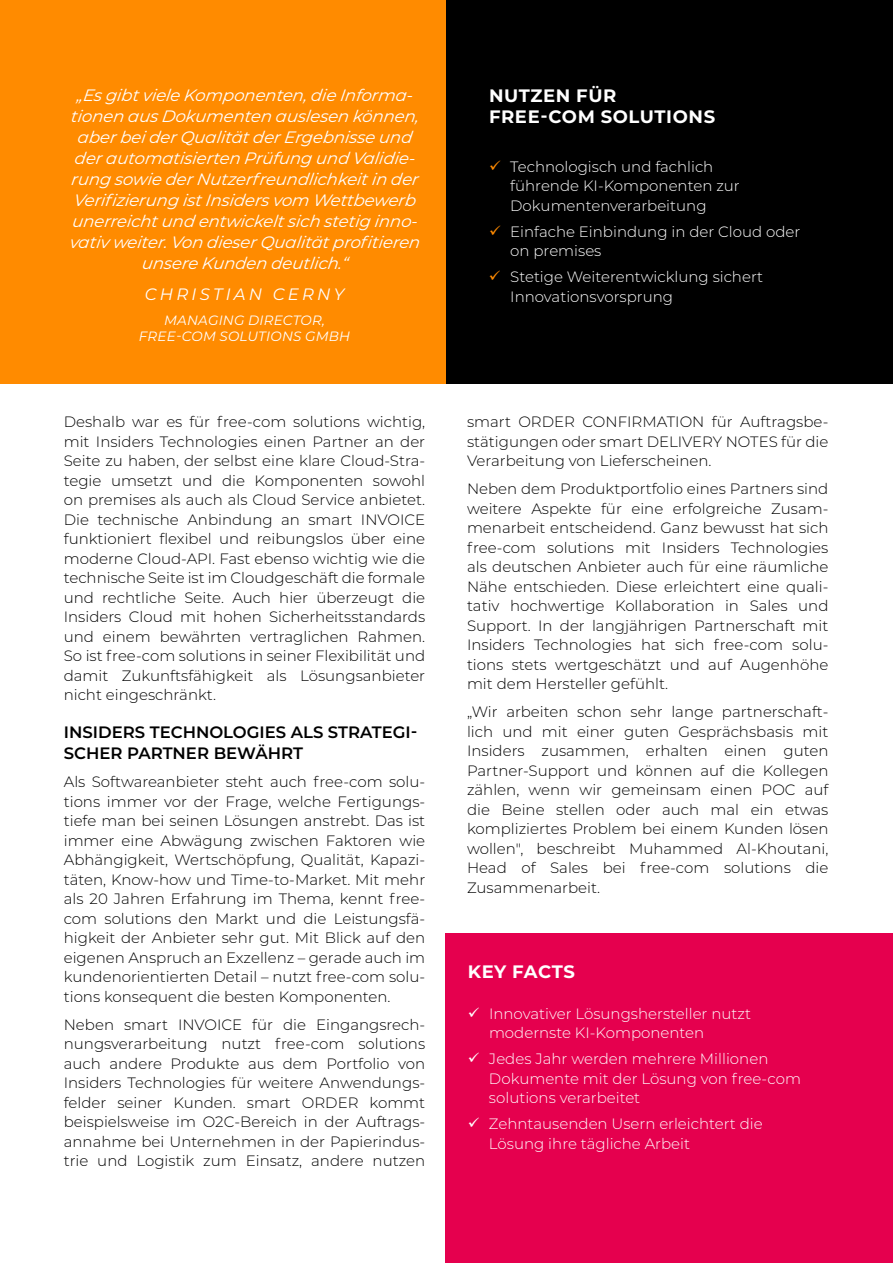
<style>
.page{position:relative;width:893px;height:1263px;background:#fff}
.page>*{position:absolute;margin:0;border:0;box-sizing:border-box;transform-origin:0 0}
.t1{font:700 18px/21px "Montserrat";letter-spacing:.035em;color:#fff}
.t2{font:italic 16.5px/21px "Montserrat";letter-spacing:-.025em;color:#fff;text-align:center}
.t3{font:600 16.5px/21px "Montserrat";color:#000}
.t4{font:italic 16.5px "Montserrat";letter-spacing:.195em;color:#fff}
.t5{font:300 15px/19.5px "Montserrat";color:#000;text-align:justify}
.t6{font:300 15px/19.5px "Montserrat";color:#fff}
.t7{font:italic 13.5px/16.5px "Montserrat";letter-spacing:.015em;color:#fff;text-align:center}
</style>
<div class="page">
<div style="left:446px;top:0;width:447px;height:384px;background:#000"></div>
<div style="left:0;top:0;width:446px;height:384px;background:#ff8b00"></div>
<div style="left:446px;top:933px;width:447px;height:330px;background:#e5004e"></div>
<p class="t2" style="left:69px;top:84px;width:355px">„ Es gibt viele Komponenten, die Informa&shy;tionen aus Dokumenten auslesen können, aber beider Qualität der Ergebnisse und der automatisierten Prüfung und Validie&shy;rung sowie der Nutzerfreundlichkeit in der Verifizierung ist Insiders vom Wettbewerb unerreicht und entwickelt sich stetig inno&shy;vativ weiter.Von dieser Qualität profitieren unsere Kunden deutlich.“</p>
<p class="t4" style="left:145px;top:283px;width:201px">CHRISTIAN CERNY</p>
<p class="t7" style="left:139px;top:311px;width:213px">MANAGING DIRECTOR,<br>FREE-COM SOLUTIONS GMBH</p>
<p class="t5" style="left:64px;top:411px;width:363px">Deshalb war es für free-com solutions wichtig, mit Insiders Technologies einen Partner an der Seite zu haben, der selbst eine klare Cloud-Stra&shy;tegie umsetzt und die Komponenten sowohl on premises als auch als Cloud Service anbietet.<br>Die technische Anbindung an smart INVOICE funktioniert flexibel und reibungslos über eine moderne Cloud-API. Fast ebenso wichtig wie die technische Seite ist im Cloudgeschäft die formale und rechtliche Seite. Auch hier überzeugt die Insiders Cloud mit hohen Sicherheitsstandards und einem bewährten vertraglichen Rahmen.<br>So ist free-com solutions in seiner Flexibilität und damit Zukunftsfähigkeit als Lösungsanbieter nicht eingeschränkt.</p>
<p class="t3" style="left:64px;top:721px;width:355px">INSIDERS TECHNOLOGIES ALS STRATEGI-<br>SCHER PARTNER BEWÄHRT</p>
<p class="t5" style="left:64px;top:771px;width:363px">Als Softwareanbieter steht auch free-com solu&shy;tions immer vor der Frage, welche Fertigungs&shy;tiefe man bei seinen Lösungen anstrebt. Das ist immer eine Abwägung zwischen Faktoren wie Abhängigkeit, Wertschöpfung, Qualität, Kapazi&shy;täten, Know-how und Time-to-Market. Mit mehr als 20 Jahren Erfahrung im Thema, kennt free&shy;com solutions den Markt und die Leistungsfä&shy;higkeit der Anbieter sehr gut. Mit Blick auf den eigenen Anspruch an Exzellenz – gerade auch im kundenorientierten Detail – nutzt free-com solu&shy;tions konsequent die besten Komponenten.</p>
<p class="t5" style="left:64px;top:1014px;width:363px">Neben smart INVOICE für die Eingangsrech&shy;nungsverarbeitung nutzt free-com solutions auch andere Produkte aus dem Portfolio von Insiders Technologies für weitere Anwendungs&shy;felder seiner Kunden. smart ORDER kommt beispielsweise im O2C-Bereich in der Auftrags&shy;annahme bei Unternehmen in der Papierindus&shy;trie und Logistik zum Einsatz, andere nutzen</p>
<p class="t1" style="left:489px;top:85px;width:228px">NUTZEN FÜR<br>FREE-COM SOLUTIONS</p>
<p class="t6" style="left:510px;top:156px;width:231px">Technologisch und fachlich führende KI-Komponenten zur<br>Dokumentenverarbeitung</p>
<p class="t6" style="left:510px;top:221px;width:292px">Einfache Einbindung in der Cloud oder on premises</p>
<p class="t6" style="left:510px;top:267px;width:254px">Stetige Weiterentwicklung sichert<br>Innovationsvorsprung</p>
<p class="t5" style="left:467px;top:411px;width:363px">smart ORDER CONFIRMATION für Auftragsbe&shy;stätigungen oder smart DELIVERY NOTES für die Verarbeitung von Lieferscheinen.</p>
<p class="t5" style="left:467px;top:478px;width:363px">Neben dem Produktportfolio eines Partners sind weitere Aspekte für eine erfolgreiche Zusam&shy;menarbeit entscheidend. Ganz bewusst hat sich free-com solutions mit Insiders Technologies als deutschen Anbieter auch für eine räumliche Nähe entschieden. Diese erleichtert eine quali&shy;tativ hochwertige Kollaboration in Sales und Support. In der langjährigen Partnerschaft mit Insiders Technologies hat sich free-com solu&shy;tions stets wertgeschätzt und auf Augenhöhe mit dem Hersteller gefühlt.</p>
<p class="t5" style="left:467px;top:701px;width:363px">„Wir arbeiten schon sehr lange partnerschaft&shy;lich und mit einer guten Gesprächsbasis mit Insiders zusammen, erhalten einen guten Partner-Support und können auf die Kollegen zählen, wenn wir gemeinsam einen POC auf die Beine stellen oder auch mal ein etwas kompliziertes Problem bei einem Kunden lösen wollen", beschreibt Muhammed Al-Khoutani, Head of Sales bei free-com solutions die Zusammenarbeit.</p>
<p class="t1" style="left:468px;top:960px;width:109px">KEY FACTS</p>
<p class="t6" style="left:489px;top:1003px;width:263px">Innovativer Lösungshersteller nutzt modernste KI-Komponenten</p>
<p class="t6" style="left:489px;top:1049px;width:313px">Jedes Jahr werden mehrere Millionen<br>Dokumente mit der Lösung von free-com solutions verarbeitet</p>
<p class="t6" style="left:489px;top:1113px;width:275px">Zehntausenden Usern erleichtert die<br>Lösung ihre tägliche Arbeit</p>
</div>
